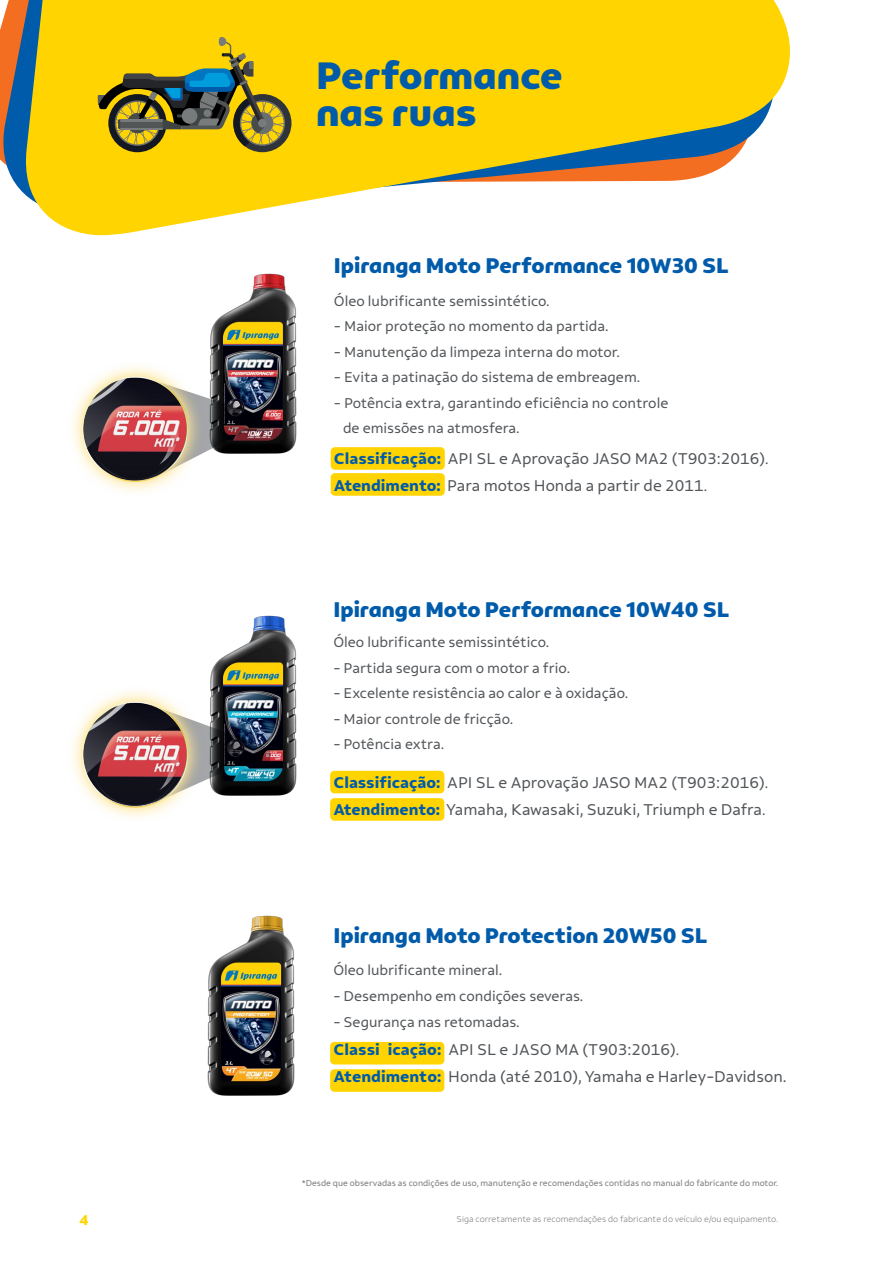
<style>
.page{position:relative;width:893px;height:1263px;background:#fff}
.page>*{position:absolute;margin:0;border:0;box-sizing:border-box;transform-origin:0 0}
.t1{font:800 40.5px/37.5px "Ipiranga Titulos";color:#005baa}
.t2{font:800 22.5px "Ipiranga Titulos";color:#005baa}
.t3{font:16.5px/27px "Ipiranga Textos";color:#525559}
.t4{font:15px/25.5px "Ipiranga Textos";color:#525559}
.t5{font:800 15px "Ipiranga Titulos";color:#ffd400}
.t6{font:9px "Ipiranga Textos";color:#79797d}
.t7{font:300 9px "Ipiranga Textos";color:#79797d}
.s1{font-weight:800;color:#005baa}
.s2{font-size:15px}
.s3{font-style:inherit}
</style>
<div class="page">
<svg style="left:0;top:0;width:21px;height:191px;background:#957770"></svg>
<svg style="left:21px;top:0;width:769px;height:236px;fill:#ffd400"></svg>
<div style="left:330px;top:1042px;width:114px;height:22px;background:#ffd400;border-radius:4px"></div>
<div style="left:330px;top:1069px;width:114px;height:23px;background:#ffd400;border-radius:4px"></div>
<img style="left:210px;top:615px;width:87px;height:181px">
<img style="left:207px;top:915px;width:88px;height:181px">
<img style="left:210px;top:273px;width:87px;height:181px">
<img style="left:210px;top:379px;width:60px;height:75px">
<img style="left:210px;top:704px;width:60px;height:92px">
<div style="left:331px;top:447px;width:114px;height:23px;background:#ffd400;border-radius:4px"></div>
<div style="left:331px;top:473px;width:114px;height:23px;background:#ffd400;border-radius:4px"></div>
<div style="left:330px;top:771px;width:114px;height:22px;background:#ffd400;border-radius:4px"></div>
<div style="left:330px;top:798px;width:114px;height:23px;background:#ffd400;border-radius:4px"></div>
<img style="left:72px;top:366px;width:138px;height:126px">
<img style="left:72px;top:691px;width:138px;height:127px">
<svg style="left:98px;top:37px;width:193px;height:115px;background:#a99820"></svg>
<h1 class="t1" style="left:316px;top:56px;width:248px">Performance nas ruas</h1>
<h2 class="t2" style="left:334px;top:252px;width:396px">Ipiranga Moto Performance 10W30 SL</h2>
<p class="t4" style="left:334px;top:288px;width:217px">Óleo lubrificante semissintético.</p>
<p class="t4" style="left:334px;top:313px;width:276px">- Maior proteção no momento da partida.</p>
<p class="t4" style="left:334px;top:339px;width:287px">- Manutenção da limpeza interna do motor.</p>
<p class="t4" style="left:334px;top:364px;width:308px">- Evita a patinação do sistema de embreagem.</p>
<p class="t4" style="left:343px;top:390px;width:327px;text-indent:-9px">- Potência extra, garantindo eficiência no controle de emissões na atmosfera.</p>
<p class="t3" style="left:334px;top:445px;width:436px"><span class="s1">Classificação:</span> API SL e Aprovação JASO MA2 (T903:2016)<span class="s2">.<br></span><span class="s1">Atendimento:</span> Para motos Honda a partir de 2011<span class="s2">.</span></p>
<h2 class="t2" style="left:333px;top:595px;width:398px">Ipiranga Moto Performance 10W40 SL</h2>
<p class="t4" style="left:333px;top:629px;width:217px">Óleo lubrificante semissintético.</p>
<p class="t4" style="left:333px;top:655px;width:238px">- Partida segura com o motor a frio.</p>
<p class="t4" style="left:333px;top:680px;width:296px">- Excelente resistência ao calor e à oxidação.</p>
<p class="t4" style="left:333px;top:706px;width:181px">- Maior controle de fricção.</p>
<p class="t4" style="left:333px;top:732px;width:112px">- Potência extra.</p>
<p class="t3" style="left:333px;top:769px;width:436px"><span class="s1">Classificação:</span> API SL e Aprovação JASO MA2 (T903:2016)<span class="s2">.<br></span><span class="s1">Atendimento:</span> Yamaha, Kawasaki, Suzuki, Triumph e Dafra<span class="s2">.</span></p>
<h2 class="t2" style="left:333px;top:921px;width:376px">Ipiranga Moto Protection 20W50 SL</h2>
<p class="t4" style="left:333px;top:957px;width:170px">Óleo lubrificante mineral.</p>
<p class="t4" style="left:333px;top:983px;width:251px">- Desempenho em condições severas.</p>
<p class="t4" style="left:333px;top:1009px;width:188px">- Segurança nas retomadas.</p>
<p class="t3" style="left:334px;top:1036px;width:455px"><span class="s1">Classi icação:</span> API SL e JASO MA (T903:2016)<span class="s2">.<br></span><span class="s1">Atendimento:</span> Honda (até 2010), Yamaha e Harley-Davidson<span class="s3">.</span></p>
<p class="t6" style="left:302px;top:1177px;width:478px">*Desde que observadas as condições de uso, manutenção e recomendações contidas no manual do fabricante do motor.</p>
<p class="t5" style="left:80px;top:1210px;width:10px">4</p>
<p class="t7" style="left:457px;top:1214px;width:323px">Siga corretamente as recomendações do fabricante do veículo e/ou equipamento.</p>
</div>
